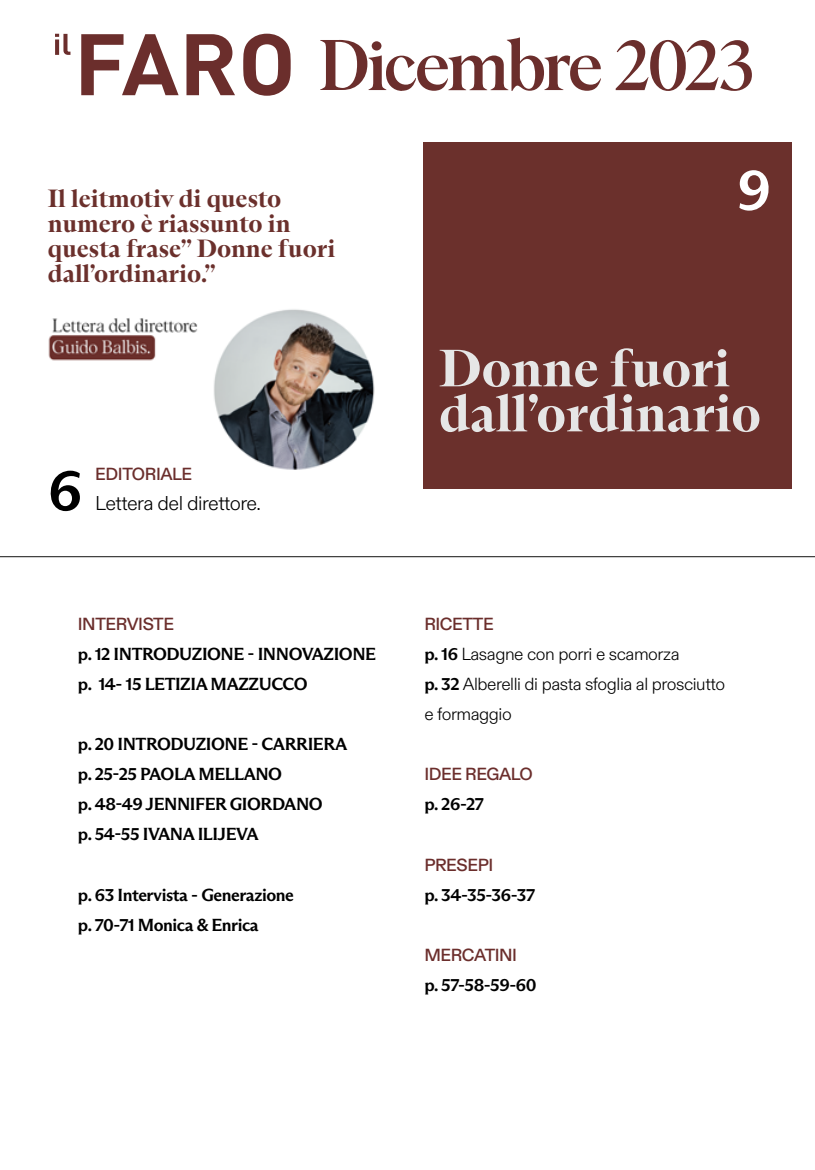
<style>
.page{position:relative;width:815px;height:1170px;background:#fff}
.page>*{position:absolute;margin:0;border:0;box-sizing:border-box;transform-origin:0 0}
.t1{font:500 70px "Albra";letter-spacing:-.03em;color:#6b2e2c}
.t2{font:700 57.5px "ABC Arizona Flare Unlicensed Trial";color:#000}
.t3{font:700 57.5px "ABC Arizona Flare Unlicensed Trial";color:#fff}
.t4{font:700 52.5px/45px "ABC Arizona Serif Unlicensed Trial";color:#e6e6e6}
.t5{font:700 25px/25px "ABC Arizona Serif Unlicensed Trial";color:#6b302c}
.t6{font:300 20px "ABC Diatype Light Unlicensed Trial";letter-spacing:-.03em;color:#000}
.t7{font:700 17.5px/30px "ABC Arizona Flare Unlicensed Trial";letter-spacing:-.025em;color:#000}
.t8{font:300 17.5px/30px "ABC Diatype Light Unlicensed Trial";letter-spacing:-.025em;color:#000}
.t9{font:500 17.5px "ABC Diatype Medium Unlicensed Trial";letter-spacing:-.025em;color:#6b2e2c}
.s1{font-family:"ABC Arizona Flare Unlicensed Trial";font-weight:700}
</style>
<div class="page">
<img style="left:48px;top:309px;width:327px;height:161px">
<svg style="left:55px;top:34px;width:15px;height:21px"></svg>
<svg style="left:81px;top:34px;width:98px;height:61px"></svg>
<svg style="left:186px;top:34px;width:49px;height:61px"></svg>
<svg style="left:243px;top:34px;width:48px;height:62px"></svg>
<hr style="left:0;top:556px;width:815px;height:1px;background:#424241">
<div style="left:423px;top:142px;width:369px;height:347px;background:#6b302c"></div>
<h1 class="t1" style="left:319px;top:14px;width:437px">Dicembre 2023</h1>
<h3 class="t5" style="left:48px;top:187px;width:289px">Il leitmotiv di questo numero è riassunto in questa frase” Donne fuori dall’ordinario.”</h3>
<h2 class="t2" style="left:48px;top:455px;width:36px">6</h2>
<p class="t9" style="left:95px;top:464px;width:99px">EDITORIALE</p>
<p class="t6" style="left:95px;top:491px;width:167px">Lettera del direttore.</p>
<p class="t9" style="left:78px;top:614px;width:98px">INTERVISTE</p>
<p class="t7" style="left:78px;top:639px;width:300px">p. 12 INTRODUZIONE - INNOVAZIONE p. 14- 15 LETIZIA MAZZUCCO</p>
<p class="t7" style="left:78px;top:729px;width:271px">p. 20 INTRODUZIONE - CARRIERA p. 25-25 PAOLA MELLANO<br>p. 48-49 JENNIFER GIORDANO<br>p. 54-55 IVANA ILIJEVA</p>
<p class="t7" style="left:78px;top:879px;width:218px">p. 63 Intervista - Generazione p. 70-71 Monica &amp; Enrica</p>
<h2 class="t3" style="left:737px;top:155px;width:36px">9</h2>
<h3 class="t4" style="left:439px;top:347px;width:324px">Donne fuori dall’ordinario</h3>
<p class="t9" style="left:424px;top:614px;width:71px">RICETTE</p>
<p class="t8" style="left:424px;top:639px;width:302px"><span class="s1">p. 16</span> Lasagne con porri e scamorza<br><span class="s1">p. 32</span> Alberelli di pasta sfoglia al prosciutto e formaggio</p>
<p class="t9" style="left:424px;top:764px;width:110px">IDEE REGALO</p>
<p class="t7" style="left:424px;top:789px;width:61px">p. 26-27</p>
<p class="t9" style="left:424px;top:854px;width:70px">PRESEPI</p>
<p class="t7" style="left:424px;top:879px;width:112px">p. 34-35-36-37</p>
<p class="t9" style="left:424px;top:944px;width:94px">MERCATINI</p>
<p class="t7" style="left:424px;top:969px;width:114px">p. 57-58-59-60</p>
</div>
